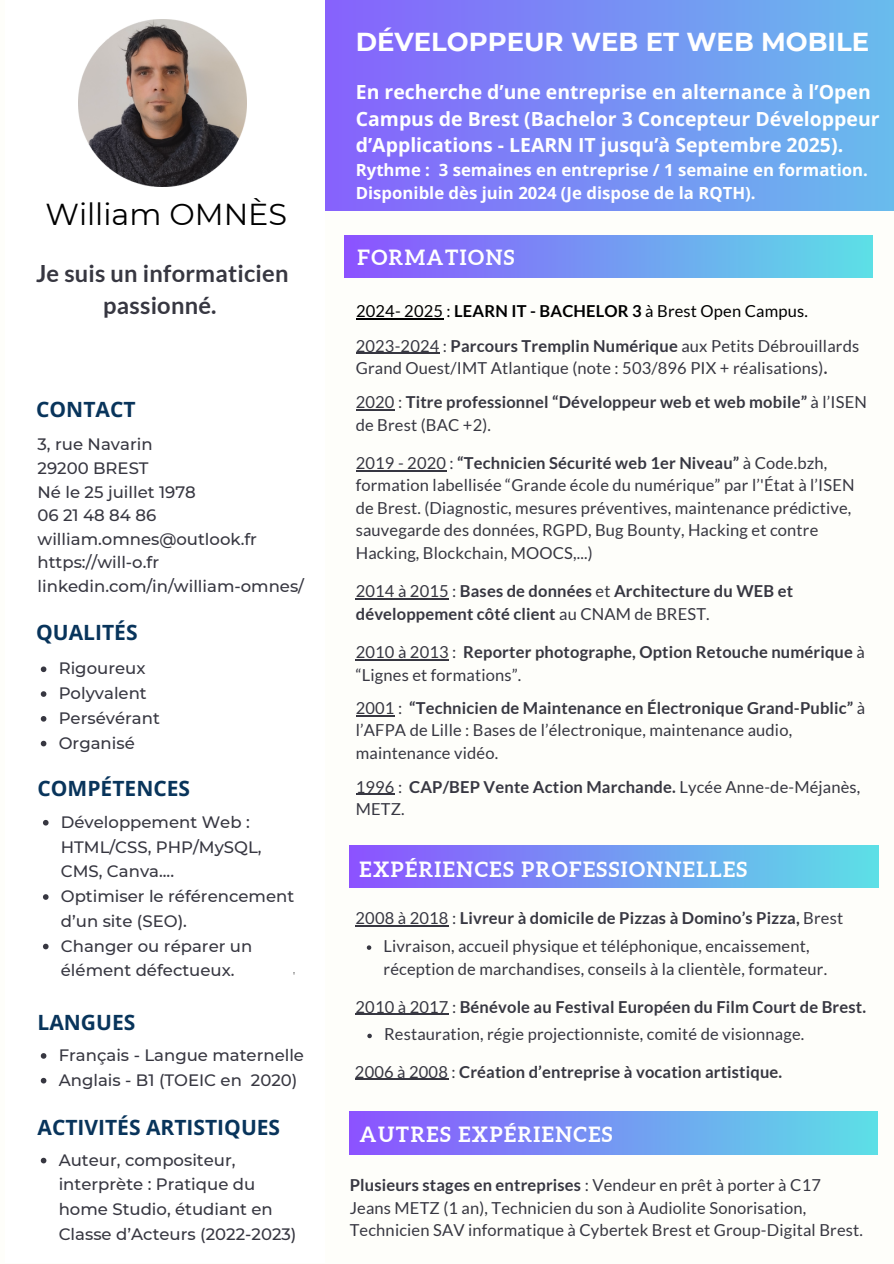
<style>
.page{position:relative;width:894px;height:1264px;background:#fff}
.page>*{position:absolute;margin:0;border:0;box-sizing:border-box;transform-origin:0 0}
.t1{font:30.15px "Montserrat";color:#000}
.t2{font:700 25.95px "Montserrat";color:#fff}
.t3{font:700 23.7px/32.7px "Lato";letter-spacing:.01em;color:#373741;text-align:center}
.t4{font:700 21px "Aleo";letter-spacing:.07em;color:#fff}
.t5{font:700 21px "Open Sans";color:#08345b}
.t6{font:700 19.5px/26.2px "Open Sans";color:#fff}
.t7{font:700 16.8px/22.8px "Open Sans";color:#fff}
.t8{font:16.5px/22.5px "Lato";letter-spacing:.01em;color:#373741}
.t9{font:500 16.5px/24.8px "Montserrat";color:#373741}
.t10{font:700 16.5px/22.5px "Lato";letter-spacing:.01em;color:#373741}
.t11{font:16.5px "Lato";letter-spacing:.01em;color:#000}
.s1{font-weight:700}
.s2{font-weight:400}
</style>
<div class="page">
<div style="left:0;top:0;width:893px;height:1263px;background:#fefefa"></div>
<svg style="left:325px;top:0;width:568px;height:210px;background:#778ef4"></svg>
<div style="left:5px;top:0;width:319px;height:1262px;background:#fff"></div>
<img style="left:79px;top:19px;width:167px;height:168px">
<div style="left:344px;top:235px;width:528px;height:43px;background:linear-gradient(to right,#8c52ff,#5ddfe6)"></div>
<div style="left:349px;top:845px;width:528px;height:42px;background:linear-gradient(to right,#8c52ff,#5ddfe6)"></div>
<div style="left:349px;top:1111px;width:528px;height:43px;background:linear-gradient(to right,#8c52ff,#5ddfe6)"></div>
<svg style="left:43px;top:820px;width:6px;height:5px"></svg>
<svg style="left:43px;top:894px;width:6px;height:5px"></svg>
<svg style="left:43px;top:943px;width:6px;height:6px"></svg>
<svg style="left:41px;top:666px;width:5px;height:6px"></svg>
<svg style="left:41px;top:691px;width:5px;height:6px"></svg>
<svg style="left:41px;top:716px;width:5px;height:5px"></svg>
<svg style="left:41px;top:740px;width:5px;height:6px"></svg>
<svg style="left:41px;top:1157px;width:5px;height:6px"></svg>
<hr style="left:355px;top:353px;width:84px;height:1px;background:#373741">
<hr style="left:355px;top:409px;width:39px;height:1px;background:#373741">
<svg style="left:367px;top:945px;width:4px;height:4px"></svg>
<hr style="left:355px;top:925px;width:93px;height:1px;background:#373741">
<hr style="left:355px;top:1013px;width:93px;height:1px;background:#373741">
<svg style="left:367px;top:1033px;width:5px;height:5px"></svg>
<svg style="left:41px;top:1053px;width:5px;height:5px"></svg>
<svg style="left:41px;top:1077px;width:5px;height:6px"></svg>
<hr style="left:355px;top:470px;width:91px;height:1px;background:#373741">
<hr style="left:355px;top:598px;width:94px;height:1px;background:#373741">
<hr style="left:355px;top:659px;width:94px;height:1px;background:#373741">
<hr style="left:355px;top:715px;width:39px;height:1px;background:#373741">
<hr style="left:355px;top:793px;width:39px;height:2px;background:#373741">
<hr style="left:355px;top:1078px;width:93px;height:1px;background:#373741">
<hr style="left:356px;top:318px;width:87px;height:1px;background:#000">
<p class="t1" style="left:45px;top:196px;width:243px">William OMNÈS</p>
<p class="t3" style="left:36px;top:256px;width:254px">Je suis un informaticien passionné.</p>
<p class="t5" style="left:36px;top:394px;width:101px">CONTACT</p>
<p class="t9" style="left:38px;top:432px;width:160px;line-height:23.7px">3, rue Navarin<br>29200 BREST<br>Né le 25 juillet 1978</p>
<p class="t9" style="left:38px;top:503px;width:268px;line-height:23.7px">06 21 48 84 86 william.omnes@outlook.fr https://will-o.fr linkedin.com/in/william-omnes/</p>
<p class="t5" style="left:36px;top:618px;width:103px">QUALITÉS</p>
<p class="t9" style="left:59px;top:656px;width:88px">Rigoureux</p>
<p class="t9" style="left:59px;top:680px;width:90px">Polyvalent</p>
<p class="t9" style="left:59px;top:705px;width:103px">Persévérant</p>
<p class="t9" style="left:59px;top:730px;width:78px">Organisé</p>
<p class="t5" style="left:38px;top:774px;width:154px">COMPÉTENCES</p>
<p class="t9" style="left:61px;top:809px;width:202px">Développement Web :<br>HTML/CSS, PHP/MySQL,<br>CMS, Canva....</p>
<h4 class="t9" style="left:61px;top:883px;width:235px">Optimiser le référencement d’un site (SEO).</h4>
<p class="t9" style="left:61px;top:933px;width:193px">Changer ou réparer un élément défectueux.</p>
<p class="t5" style="left:38px;top:1007px;width:99px">LANGUES</p>
<p class="t9" style="left:59px;top:1042px;width:247px">Français - Langue maternelle</p>
<p class="t9" style="left:59px;top:1067px;width:240px">Anglais - B1 (TOEIC en 2020)</p>
<p class="t5" style="left:38px;top:1112px;width:244px">ACTIVITÉS ARTISTIQUES</p>
<h4 class="t9" style="left:59px;top:1147px;width:239px">Auteur, compositeur, interprète : Pratique du home Studio, étudiant en<br>Classe d’Acteurs (2022-2023)</h4>
<h4 class="t2" style="left:355px;top:26px;width:514px">DÉVELOPPEUR WEB ET WEB MOBILE</h4>
<p class="t6" style="left:355px;top:79px;width:525px">En recherche d’une entreprise en alternance à l’Open<br>Campus de Brest (Bachelor 3 Concepteur Développeur d’Applications - LEARN IT jusqu’à Septembre 2025).</p>
<p class="t7" style="left:355px;top:158px;width:513px">Rythme : 3 semaines en entreprise / 1 semaine en formation.<br>Disponible dès juin 2024 (Je dispose de la RQTH).</p>
<p class="t4" style="left:357px;top:245px;width:158px">FORMATIONS</p>
<p class="t11" style="left:356px;top:301px;width:453px">2024- 2025 : <span class="s1">LEARN IT - BACHELOR 3</span> à Brest Open Campus.</p>
<h4 class="t8" style="left:355px;top:334px;width:505px">2023-2024 : <span class="s1">Parcours Tremplin Numérique</span> aux Petits Débrouillards<br>Grand Ouest/IMT Atlantique (note : 503/896 PIX + réalisations)<span class="s1">.</span></h4>
<p class="t10" style="left:355px;top:391px;width:512px"><span class="s2">2020 :</span> Titre professionnel “Développeur web et web mobile” <span class="s2">à l’ISEN de Brest (BAC +2).</span></p>
<h4 class="t8" style="left:355px;top:451px;width:500px">2019 - 2020 : <span class="s1">“Technicien Sécurité web 1er Niveau”</span> à Code.bzh, formation labellisée “Grande école du numérique” par l’'État à l’ISEN de Brest. (Diagnostic, mesures préventives, maintenance prédictive, sauvegarde des données, RGPD, Bug Bounty, Hacking et contre Hacking, Blockchain, MOOCS,...)</h4>
<p class="t10" style="left:355px;top:579px;width:438px"><span class="s2">2014 à 2015 :</span> Bases de données <span class="s2">et</span> Architecture du WEB et développement côté client <span class="s2">au CNAM de BREST.</span></p>
<p class="t10" style="left:355px;top:640px;width:510px"><span class="s2">2010 à 2013 :</span> Reporter photographe, Option Retouche numérique <span class="s2">à “Lignes et formations”.</span></p>
<p class="t8" style="left:355px;top:696px;width:511px">2001 : <span class="s1">“Technicien de Maintenance en Électronique Grand-Public”</span> à l’AFPA de Lille : Bases de l’électronique, maintenance audio,</p>
<p class="t8" style="left:355px;top:741px;width:144px">maintenance vidéo.</p>
<p class="t8" style="left:355px;top:775px;width:506px">1996 : <span class="s1">CAP/BEP Vente Action Marchande.</span> Lycée Anne-de-Méjanès,<br>METZ.</p>
<h2 class="t4" style="left:359px;top:857px;width:389px">EXPÉRIENCES PROFESSIONNELLES</h2>
<h4 class="t10" style="left:355px;top:906px;width:489px"><span class="s2">2008 à 2018 :</span> Livreur à domicile de Pizzas à Domino’s Pizza, <span class="s2">Brest</span></h4>
<h5 class="t8" style="left:383px;top:934px;width:445px">Livraison, accueil physique et téléphonique, encaissement, réception de marchandises, conseils à la clientèle, formateur.</h5>
<h3 class="t10" style="left:355px;top:994px;width:512px"><span class="s2">2010 à 2017 :</span> Bénévole au Festival Européen du Film Court de Brest.</h3>
<p class="t8" style="left:384px;top:1022px;width:421px">Restauration, régie projectionniste, comité de visionnage.</p>
<h4 class="t10" style="left:355px;top:1060px;width:428px"><span class="s2">2006 à 2008 :</span> Création d’entreprise à vocation artistique.</h4>
<h4 class="t4" style="left:359px;top:1121px;width:254px">AUTRES EXPÉRIENCES</h4>
<h6 class="t8" style="left:349px;top:1173px;width:514px"><span class="s1">Plusieurs stages en entreprises</span> : Vendeur en prêt à porter à C17<br>Jeans METZ (1 an), Technicien du son à Audiolite Sonorisation,<br>Technicien SAV informatique à Cybertek Brest et Group-Digital Brest.</h6>
</div>
